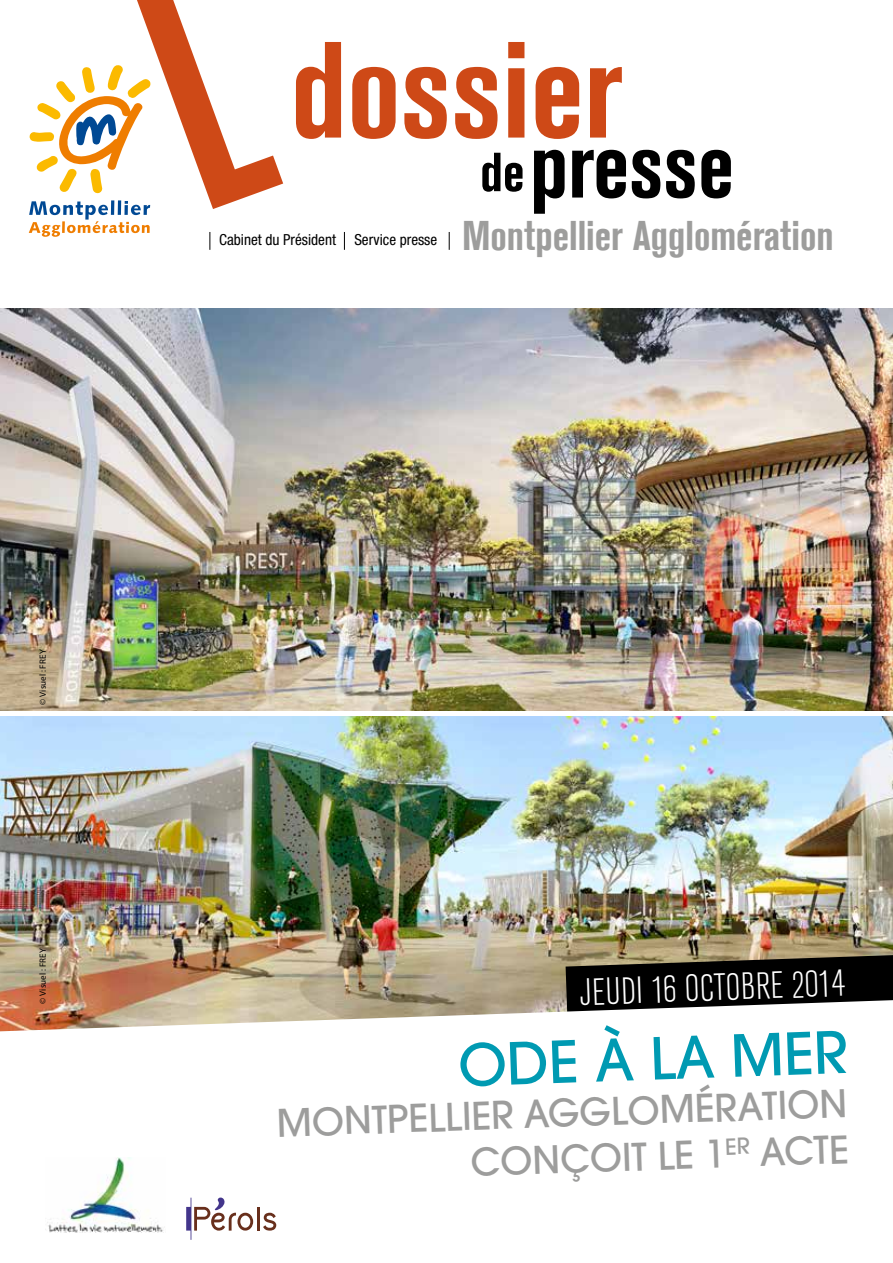
<style>
.page{position:relative;width:893px;height:1263px;background:#fff}
.page>*{position:absolute;margin:0;border:0;box-sizing:border-box;transform-origin:0 0}
.t1{font:700 condensed 135.3px "Akzidenz Grotesk Std";color:#ce4917}
.t2{font:700 condensed 91.5px "Akzidenz Grotesk Std";color:#000}
.t3{font:500 57.45px "Avant Garde";color:#009ab2}
.t4{font:700 condensed 41.4px "Akzidenz Grotesk Std";color:#9d9d9c}
.t5{font:500 37.8px/46.3px "Avant Garde";color:#9d9d9c;text-align:right}
.t6{font:300 condensed 37.5px "Akzidenz Grotesk BE";color:#fff}
.t7{font:condensed 15.3px "Helvetica Neue";color:#000}
.t8{font:9px "Myriad";letter-spacing:.01em;color:#000}
.s1{font-size:54.45px}
</style>
<div class="page">
<img style="left:0;top:716px;width:893px;height:284px">
<svg style="left:449px;top:232px;width:1px;height:18px"></svg>
<svg style="left:29px;top:0;width:254px;height:250px"></svg>
<svg style="left:344px;top:232px;width:1px;height:18px"></svg>
<div style="left:572px;top:952px;width:321px;height:78px;background:#000;opacity:.2"></div>
<svg style="left:566px;top:955px;width:327px;height:45px;background:#16140f"></svg>
<svg style="left:0;top:1000px;width:893px;height:231px"></svg>
<img style="left:0;top:308px;width:893px;height:402px">
<img style="left:45px;top:1157px;width:120px;height:76px">
<hr style="left:257px;top:1207px;width:3px;height:23px;background:#682f1c">
<svg style="left:263px;top:1213px;width:13px;height:17px"></svg>
<svg style="left:186px;top:1197px;width:67px;height:43px"></svg>
<p class="t8" style="left:38px;top:705px;width:57px;rotate:-90deg">© Visuel : FREY</p>
<p class="t8" style="left:38px;top:1004px;width:57px;rotate:-90deg">© Visuel : FREY</p>
<h1 class="t1" style="left:291px;top:13px;width:334px">dossier</h1>
<h2 class="t2" style="left:480px;top:113px;width:255px"><span class="s1">de</span>presse</h2>
<p class="t7" style="left:219px;top:231px;width:220px">Cabinet du Président Service presse</p>
<p class="t4" style="left:462px;top:212px;width:373px">Montpellier Agglomération</p>
<p class="t6" style="left:578px;top:972px;width:267px;rotate:-2deg">JEUDI 16 OCTOBRE 2014</p>
<h3 class="t3" style="left:457px;top:1030px;width:391px;rotate:-2deg">ODE À LA MER</h3>
<p class="t5" style="left:276px;top:1100px;width:572px;rotate:-2deg">MONTPELLIER AGGLOMÉRATION<br>CONÇOIT LE 1<sup>ER</sup> ACTE</p>
</div>
